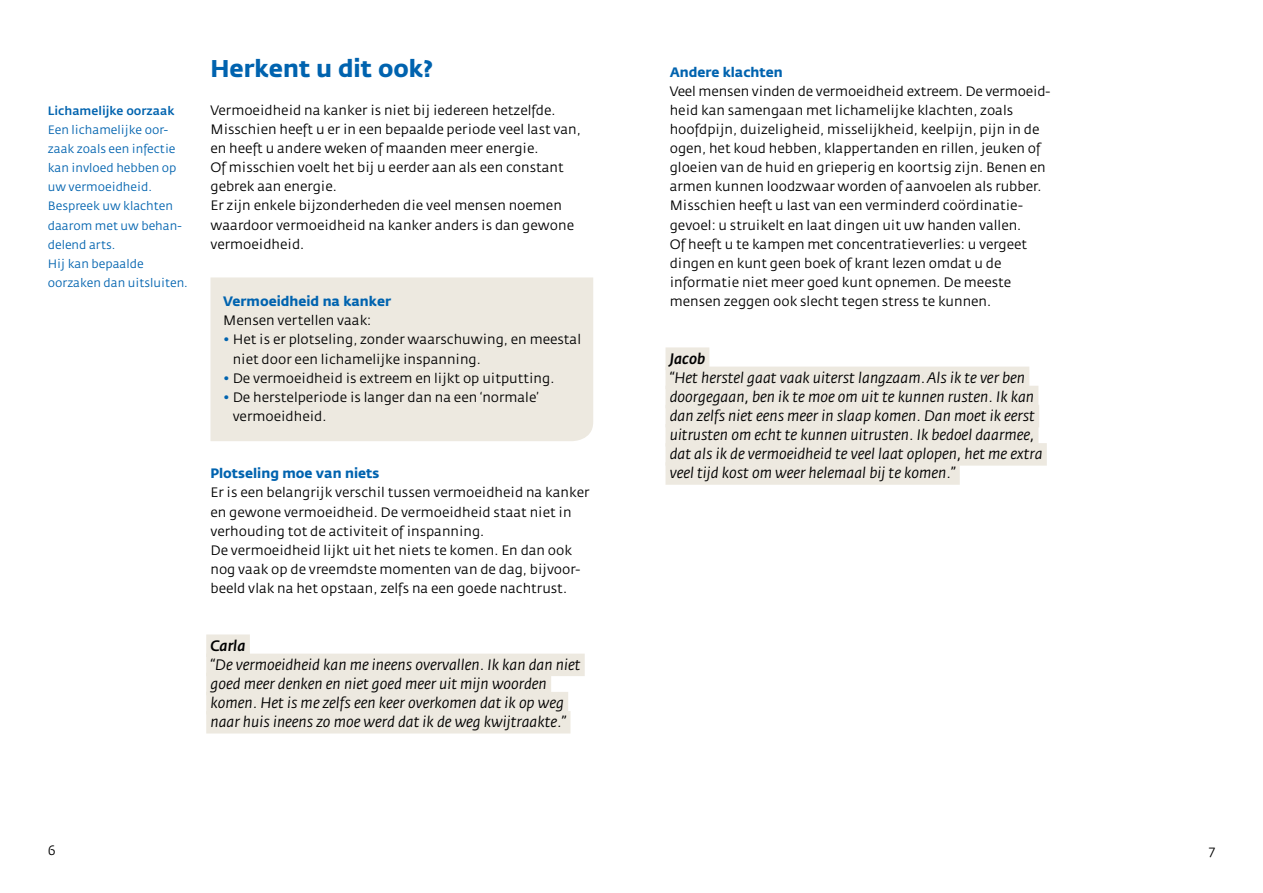
<style>
.page{position:relative;width:1263px;height:893px;background:#fff}
.page>*{position:absolute;margin:0;border:0;box-sizing:border-box;transform-origin:0 0}
.t1{font:700 24px "KWF Fedra Sans";color:#0063af}
.t2{font:italic 15px/19.2px "KWF Fedra Sans";color:#000}
.t3{font:italic 500 15px "KWF Fedra Sans";color:#000}
.t4{font:13.5px/19.2px "KWF Fedra Sans";color:#000}
.t5{font:700 13.5px "KWF Fedra Sans";color:#0063af}
.t6{font:12px/19.2px "KWF Fedra Sans";color:#0063af}
.t7{font:500 12px "KWF Fedra Sans";color:#0063af}
.s1{color:#0063af}
</style>
<div class="page">
<div style="left:665px;top:347px;width:44px;height:23px;background:#ede9e0"></div>
<div style="left:665px;top:367px;width:364px;height:22px;background:#ede9e0"></div>
<div style="left:665px;top:386px;width:373px;height:22px;background:#ede9e0"></div>
<div style="left:665px;top:405px;width:374px;height:22px;background:#ede9e0"></div>
<div style="left:665px;top:424px;width:373px;height:22px;background:#ede9e0"></div>
<div style="left:665px;top:443px;width:382px;height:23px;background:#ede9e0"></div>
<div style="left:665px;top:462px;width:295px;height:23px;background:#ede9e0"></div>
<div style="left:210px;top:277px;width:383px;height:164px;background:#ede9e0"></div>
<div style="left:206px;top:634px;width:44px;height:23px;background:#ede9e0"></div>
<div style="left:206px;top:654px;width:379px;height:22px;background:#ede9e0"></div>
<div style="left:206px;top:673px;width:345px;height:22px;background:#ede9e0"></div>
<div style="left:206px;top:692px;width:362px;height:22px;background:#ede9e0"></div>
<div style="left:206px;top:711px;width:364px;height:22px;background:#ede9e0"></div>
<p class="t7" style="left:48px;top:104px;width:128px">Lichamelijke oorzaak</p>
<p class="t6" style="left:48px;top:120px;width:142px">Een lichamelijke oor&shy;zaak zoals een infectie kan invloed hebben op uw vermoeidheid.<br>Bespreek uw klachten daarom met uw behan&shy;delend arts.<br>Hij kan bepaalde oorzaken dan uitsluiten.</p>
<h1 class="t1" style="left:210px;top:54px;width:224px">Herkent u dit ook?</h1>
<p class="t4" style="left:210px;top:101px;width:372px">Vermoeidheid na kanker is niet bij iedereen hetzelfde.<br>Misschien heeft u er in een bepaalde periode veel last van, en heeft u andere weken of maanden meer energie.<br>Of misschien voelt het bij u eerder aan als een constant gebrek aan energie.<br>Er zijn enkele bijzonderheden die veel mensen noemen waardoor vermoeidheid na kanker anders is dan gewone vermoeidheid.</p>
<p class="t5" style="left:223px;top:293px;width:169px">Vermoeidheid na kanker</p>
<p class="t4" style="left:223px;top:311px;width:150px">Mensen vertellen vaak:</p>
<p class="t4" style="left:233px;top:330px;width:350px;text-indent:-9px"><span class="s1">•</span> Het is er plotseling, zonder waarschuwing, en meestal niet door een lichamelijke inspanning.</p>
<p class="t4" style="left:223px;top:369px;width:333px"><span class="s1">•</span> De vermoeidheid is extreem en lijkt op uitputting.</p>
<p class="t4" style="left:233px;top:388px;width:307px;text-indent:-9px"><span class="s1">•</span> De herstelperiode is langer dan na een ‘normale’ vermoeidheid.</p>
<p class="t5" style="left:210px;top:465px;width:170px">Plotseling moe van niets</p>
<p class="t4" style="left:210px;top:484px;width:380px">Er is een belangrijk verschil tussen vermoeidheid na kanker en gewone vermoeidheid. De vermoeidheid staat niet in verhouding tot de activiteit of inspanning.<br>De vermoeidheid lijkt uit het niets te komen. En dan ook nog vaak op de vreemdste momenten van de dag, bijvoor&shy;beeld vlak na het opstaan, zelfs na een goede nachtrust.</p>
<p class="t3" style="left:210px;top:637px;width:37px">Carla</p>
<p class="t2" style="left:210px;top:655px;width:371px">“De vermoeidheid kan me ineens overvallen. Ik kan dan niet goed meer denken en niet goed meer uit mijn woorden komen. Het is me zelfs een keer overkomen dat ik op weg naar huis ineens zo moe werd dat ik de weg kwijtraakte.”</p>
<p class="t5" style="left:670px;top:64px;width:115px">Andere klachten</p>
<p class="t4" style="left:670px;top:82px;width:381px">Veel mensen vinden de vermoeidheid extreem. De vermoeid&shy;heid kan samengaan met lichamelijke klachten, zoals hoofdpijn, duizeligheid, misselijkheid, keelpijn, pijn in de ogen, het koud hebben, klappertanden en rillen, jeuken of gloeien van de huid en grieperig en koortsig zijn. Benen en armen kunnen loodzwaar worden of aanvoelen als rubber.<br>Misschien heeft u last van een verminderd coördinatie&shy;gevoel: u struikelt en laat dingen uit uw handen vallen.<br>Of heeft u te kampen met concentratieverlies: u vergeet dingen en kunt geen boek of krant lezen omdat u de informatie niet meer goed kunt opnemen. De meeste mensen zeggen ook slecht tegen stress te kunnen.</p>
<p class="t3" style="left:670px;top:350px;width:37px">Jacob</p>
<p class="t2" style="left:670px;top:368px;width:374px">“Het herstel gaat vaak uiterst langzaam. Als ik te ver ben doorgegaan, ben ik te moe om uit te kunnen rusten. Ik kan dan zelfs niet eens meer in slaap komen. Dan moet ik eerst uitrusten om echt te kunnen uitrusten. Ik bedoel daarmee, dat als ik de vermoeidheid te veel laat oplopen, het me extra veel tijd kost om weer helemaal bij te komen.”</p>
<p class="t4" style="left:48px;top:841px;width:9px">6</p>
<p class="t4" style="left:1209px;top:841px;width:8px">7</p>
</div>
